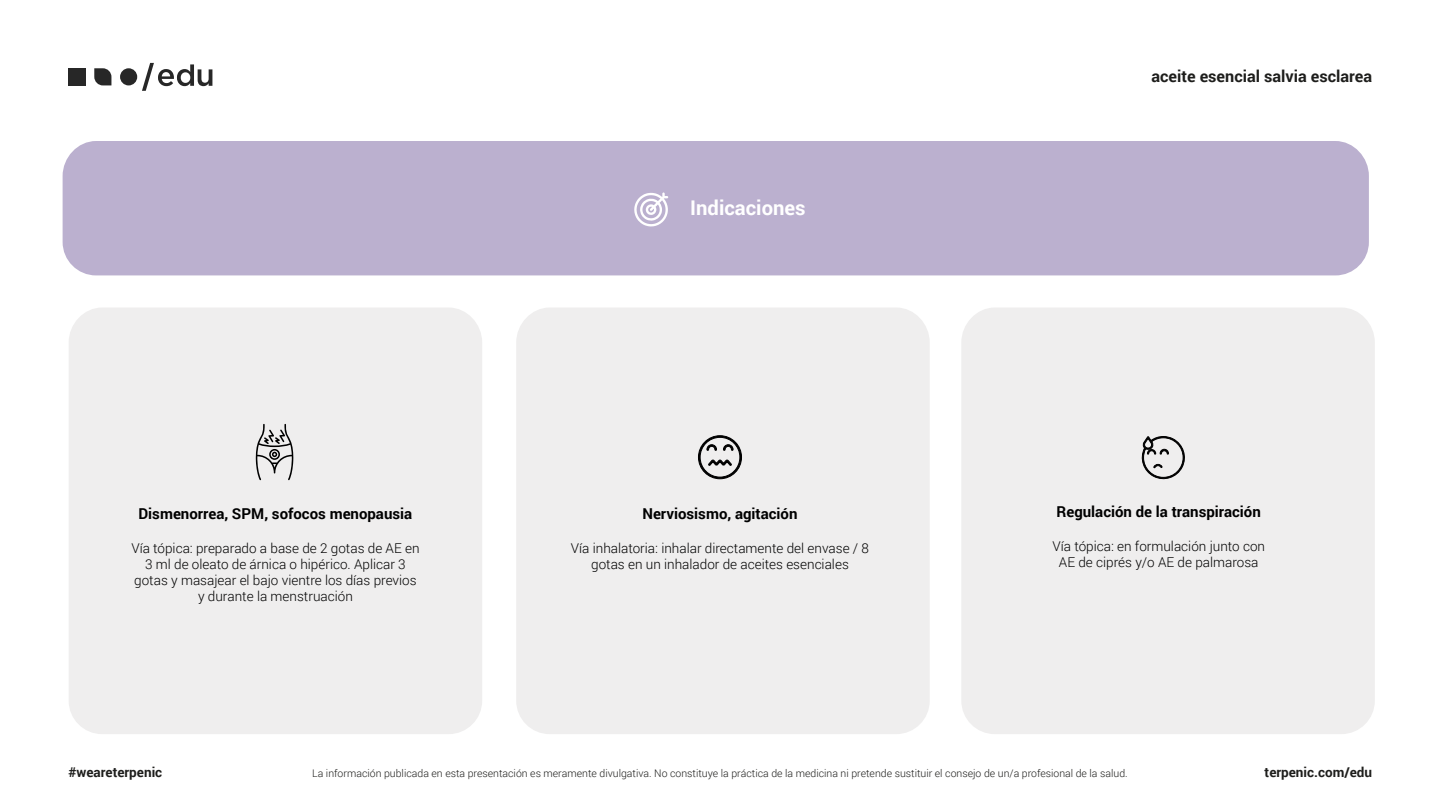
<style>
.page{position:relative;width:1440px;height:810px;background:#fff}
.page>*{position:absolute;margin:0;border:0;box-sizing:border-box;transform-origin:0 0}
.t1{font:700 20.25px "Roboto";color:#fff}
.t2{font:700 16.2px "Roboto";color:#1e1e1c}
.t3{font:700 15px "Roboto";color:#000}
.t4{font:300 13.5px/16.2px "Roboto";color:#000;text-align:center}
.t5{font:700 13.5px "Roboto";color:#1e1e1c}
.t6{font:300 10.5px "Roboto";color:#1e1e1c}
</style>
<div class="page">
<div style="left:63px;top:141px;width:1306px;height:134px;background:#bbb0cf;border-radius:34px"></div>
<div style="left:69px;top:68px;width:17px;height:17px;background:#272727"></div>
<div style="left:120px;top:68px;width:17px;height:17px;background:#272727;border-radius:50%"></div>
<svg style="left:94px;top:68px;width:17px;height:17px"></svg>
<svg style="left:142px;top:63px;width:70px;height:28px"></svg>
<svg style="left:634px;top:192px;width:34px;height:35px"></svg>
<div style="left:69px;top:308px;width:413px;height:426px;background:#efeeee;border-radius:34px"></div>
<div style="left:516px;top:308px;width:414px;height:426px;background:#efeeee;border-radius:34px"></div>
<div style="left:961px;top:308px;width:414px;height:426px;background:#efeeee;border-radius:34px"></div>
<svg style="left:256px;top:424px;width:38px;height:56px"></svg>
<svg style="left:698px;top:435px;width:44px;height:44px"></svg>
<svg style="left:1141px;top:436px;width:44px;height:44px"></svg>
<p class="t3" style="left:139px;top:503px;width:275px">Dismenorrea, SPM, sofocos menopausia</p>
<p class="t4" style="left:131px;top:539px;width:290px">Vía tópica: preparado a base de 2 gotas de AE en 3 ml de oleato de árnica o hipérico. Aplicar 3 gotas y masajear el bajo vientre los días previos y durante la menstruación</p>
<h1 class="t1" style="left:690px;top:194px;width:117px">Indicaciones</h1>
<p class="t3" style="left:642px;top:503px;width:157px">Nerviosismo, agitación</p>
<p class="t4" style="left:571px;top:539px;width:300px">Vía inhalatoria: inhalar directamente del envase / 8 gotas en un inhalador de aceites esenciales</p>
<p class="t2" style="left:1151px;top:65px;width:222px">aceite esencial salvia esclarea</p>
<p class="t3" style="left:1057px;top:501px;width:206px">Regulación de la transpiración</p>
<p class="t4" style="left:1052px;top:537px;width:214px">Vía tópica: en formulación junto con<br>AE de ciprés y/o AE de palmarosa</p>
<p class="t5" style="left:69px;top:763px;width:95px">#weareterpenic</p>
<p class="t6" style="left:312px;top:766px;width:817px">La información publicada en esta presentación es meramente divulgativa. No constituye la práctica de la medicina ni pretende sustituir el consejo de un/a profesional de la salud.</p>
<p class="t5" style="left:1265px;top:763px;width:109px">terpenic.com/edu</p>
</div>
